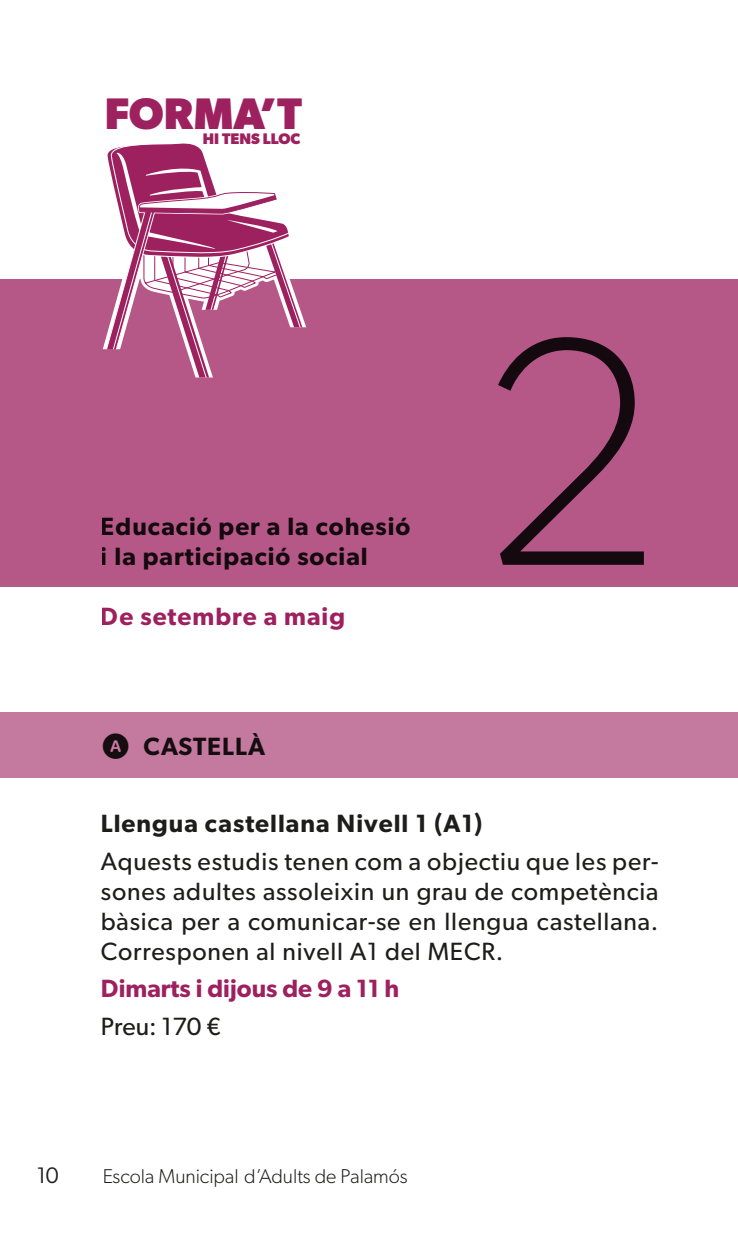
<style>
.page{position:relative;width:738px;height:1234px;background:#fff}
.page>*{position:absolute;margin:0;border:0;box-sizing:border-box;transform-origin:0 0}
.t1{font:100 325px "Gibson";color:#1d1d1b}
.t2{font:700 44.25px "Gibson";color:#9e215f}
.t3{font:25px/30px "Gibson";letter-spacing:.03em;color:#1d1d1b;text-align:justify}
.t4{font:600 25px/30px "Gibson";letter-spacing:.04em;color:#1d1d1b}
.t5{font:600 25px "Gibson";letter-spacing:.005em;color:#9e215f}
.t6{font:600 25px "Gibson";letter-spacing:.04em;color:#9e215f}
.t7{font:22.5px "Gibson";color:#1d1d1b}
.t8{font:300 20px "Gibson";color:#1d1d1b}
.t9{font:700 15.25px "Gibson";color:#9e215f}
</style>
<div class="page">
<div style="left:0;top:711px;width:737px;height:66px;background:#c4799f"></div>
<div style="left:0;top:279px;width:737px;height:308px;background:#b65887"></div>
<svg style="left:103px;top:143px;width:204px;height:234px"></svg>
<h2 class="t2" style="left:105px;top:87px;width:198px">FORMA’T</h2>
<p class="t9" style="left:202px;top:130px;width:99px">HI TENS LLOC</p>
<p class="t4" style="left:101px;top:510px;width:311px">Educació per a la cohesió i la participació social</p>
<p class="t6" style="left:101px;top:601px;width:245px">De setembre a maig</p>
<p class="t4" style="left:143px;top:730px;width:123px">CASTELLÀ</p>
<h1 class="t1" style="left:478px;top:256px;width:181px">2</h1>
<p class="t4" style="left:101px;top:807px;width:383px">Llengua castellana Nivell 1 (A1)</p>
<p class="t3" style="left:101px;top:845px;width:558px">Aquests estudis tenen com a objectiu que les per&shy;sones adultes assoleixin un grau de competència bàsica per a comunicar-se en llengua castellana.<br>Corresponen al nivell A1 del MECR.</p>
<p class="t5" style="left:101px;top:973px;width:299px">Dimarts i dijous de 9 a 11 h</p>
<p class="t3" style="left:101px;top:1010px;width:121px">Preu: 170 €</p>
<p class="t7" style="left:36px;top:1161px;width:24px">10</p>
<p class="t8" style="left:102px;top:1163px;width:307px">Escola Municipal d’Adults de Palamós</p>
</div>
